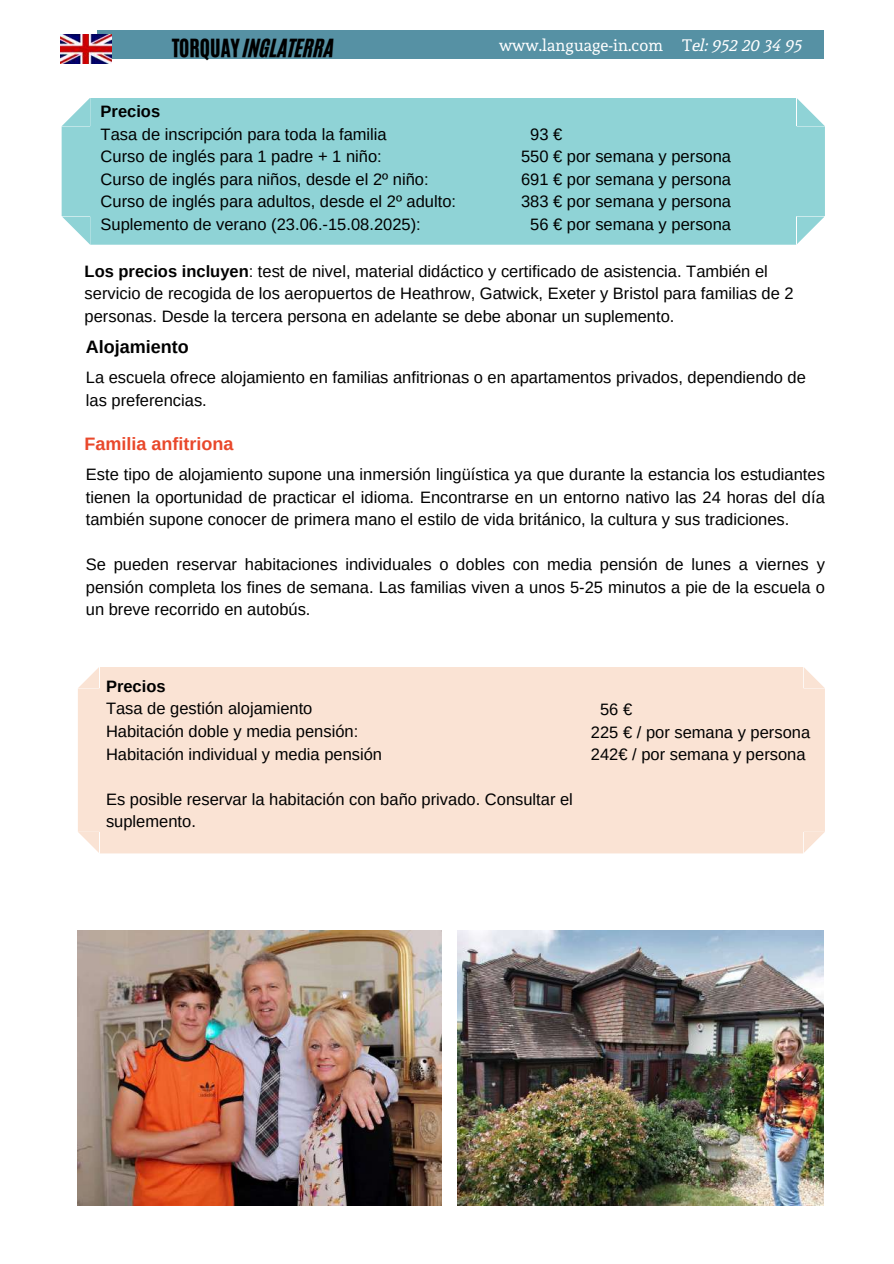
<style>
.page{position:relative;width:894px;height:1264px;background:#fff}
.page>*{position:absolute;margin:0;border:0;box-sizing:border-box;transform-origin:0 0}
.t1{font:21px "CA Generated";color:#000}
.t2{font:700 18px "Arimo";color:#e9482b}
.t3{font:700 18px "Arimo";color:#000}
.t4{font:16.5px/22.5px "Arimo";color:#000}
.t5{font:16.5px "Andada";color:#fff}
.t6{font:700 16.5px "Arimo";color:#000}
.s1{font-family:"CA Generated"}
.s2{font-weight:700}
</style>
<div class="page">
<div style="left:78px;top:667px;width:746px;height:186px;background:#fae3d4"></div>
<div style="left:62px;top:98px;width:762px;height:147px;background:#8fd3d6"></div>
<div style="left:97px;top:31px;width:726px;height:28px;background:#5691a4"></div>
<img style="left:60px;top:34px;width:51px;height:30px">
<img style="left:78px;top:930px;width:363px;height:275px">
<img style="left:458px;top:930px;width:365px;height:275px">
<p class="t1" style="left:172px;top:33px;width:164px">TORQUAY INGLATERRA</p>
<p class="t5" style="left:499px;top:35px;width:305px">www.language-in.com T<span class="s1">el: 952 20 34 95</span></p>
<p class="t6" style="left:101px;top:102px;width:61px">Precios</p>
<p class="t4" style="left:101px;top:123px;width:357px">Tasa de inscripción para toda la familia<br>Curso de inglés para 1 padre + 1 niño:<br>Curso de inglés para niños, desde el 2º niño:<br>Curso de inglés para adultos, desde el 2º adulto:<br>Suplemento de verano (23.06.-15.08.2025):</p>
<p class="t4" style="left:530px;top:123px;width:34px">93 €</p>
<p class="t4" style="left:521px;top:145px;width:211px">550 € por semana y persona</p>
<p class="t4" style="left:521px;top:168px;width:211px">691 € por semana y persona</p>
<p class="t4" style="left:521px;top:190px;width:211px">383 € por semana y persona</p>
<p class="t4" style="left:530px;top:213px;width:202px">56 € por semana y persona</p>
<p class="t4" style="left:85px;top:260px;width:710px"><span class="s2">Los precios incluyen</span>: test de nivel, material didáctico y certificado de asistencia. También el servicio de recogida de los aeropuertos de Heathrow, Gatwick, Exeter y Bristol para familias de 2 personas. Desde la tercera persona en adelante se debe abonar un suplemento.</p>
<p class="t3" style="left:86px;top:337px;width:104px">Alojamiento</p>
<p class="t4" style="left:86px;top:366px;width:721px">La escuela ofrece alojamiento en familias anfitrionas o en apartamentos privados, dependiendo de las preferencias.</p>
<p class="t2" style="left:85px;top:434px;width:150px">Familia anfitriona</p>
<p class="t4" style="left:86px;top:463px;width:740px;text-align:justify">Este tipo de alojamiento supone una inmersión lingüística ya que durante la estancia los estudiantes tienen la oportunidad de practicar el idioma. Encontrarse en un entorno nativo las 24 horas del día también supone conocer de primera mano el estilo de vida británico, la cultura y sus tradiciones.</p>
<p class="t4" style="left:86px;top:553px;width:740px;text-align:justify">Se pueden reservar habitaciones individuales o dobles con media pensión de lunes a viernes y pensión completa los fines de semana. Las familias viven a unos 5-25 minutos a pie de la escuela o un breve recorrido en autobús.</p>
<p class="t6" style="left:106px;top:677px;width:61px">Precios</p>
<p class="t4" style="left:106px;top:697px;width:277px">Tasa de gestión alojamiento<br>Habitación doble y media pensión:<br>Habitación individual y media pensión</p>
<p class="t4" style="left:106px;top:787px;width:468px">Es posible reservar la habitación con baño privado. Consultar el suplemento.</p>
<p class="t4" style="left:590px;top:698px;width:221px;text-indent:9px">56 €<br>225 € / por semana y persona<br>242€ / por semana y persona</p>
</div>
